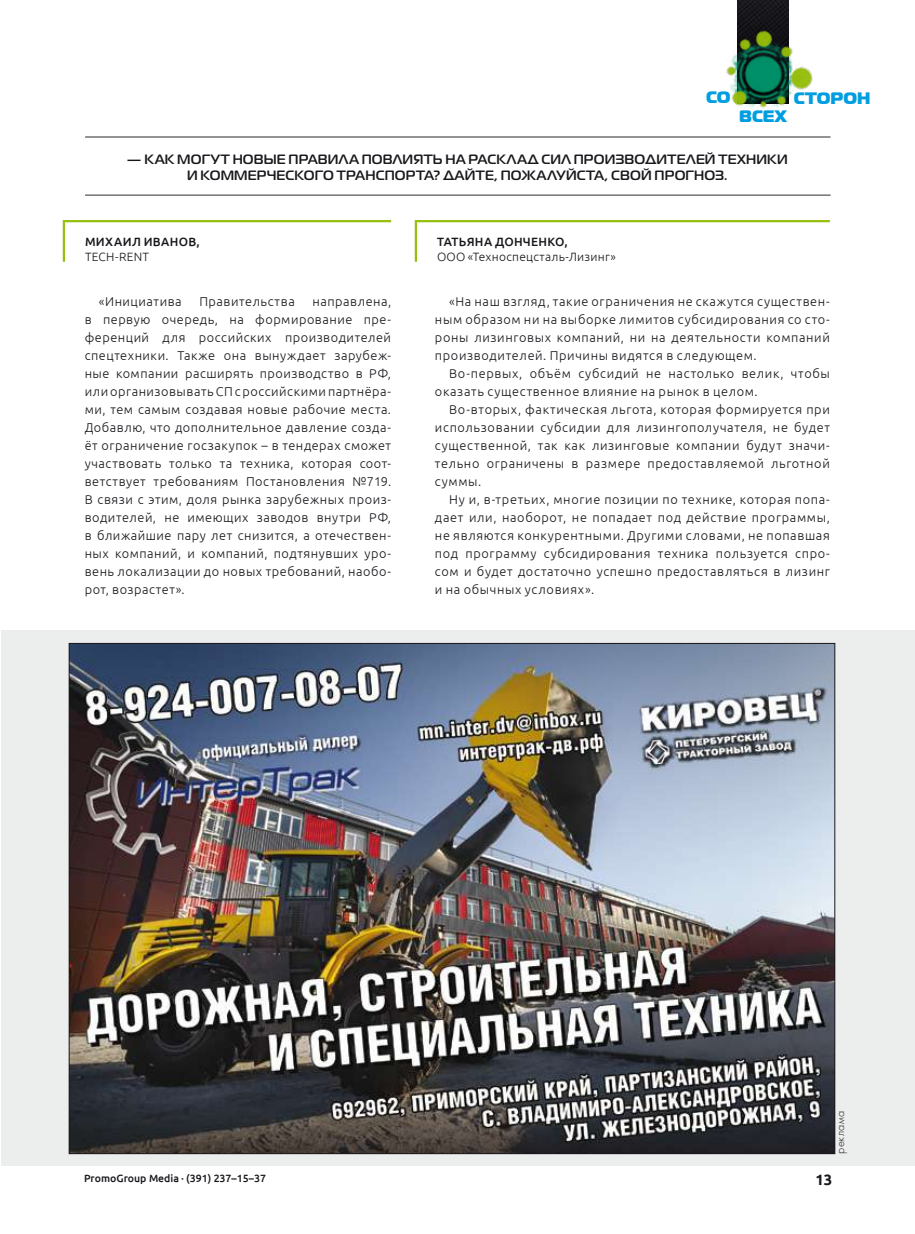
<style>
.page{position:relative;width:915px;height:1234px;background:#fff}
.page>*{position:absolute;margin:0;border:0;box-sizing:border-box;transform-origin:0 0}
.t1{font:16.5px "ft 40";color:#009ee0}
.t2{font:700 15px "Ubuntu";color:#1a171c}
.t3{font:700 13.5px/16.2px "Magistral C";letter-spacing:.01em;color:#1a171c;text-align:center}
.t4{font:300 12.75px/18px "Ubuntu";letter-spacing:.05em;color:#1a171c;text-align:justify}
.t5{font:300 12px "Ubuntu";letter-spacing:.025em;color:#1a171c}
.t6{font:500 12px "Ubuntu";letter-spacing:.025em;color:#1a171c}
.t7{font:12px "Futura Light C";letter-spacing:.015em;color:#1a171c}
.t8{font:500 10.5px "Ubuntu";color:#1a171c}
</style>
<div class="page">
<img style="left:737px;top:0;width:51px;height:12px">
<img style="left:726px;top:12px;width:87px;height:96px">
<svg style="left:62px;top:220px;width:330px;height:42px"></svg>
<svg style="left:414px;top:220px;width:416px;height:42px"></svg>
<hr style="left:85px;top:136px;width:745px;height:2px;background:#707172">
<hr style="left:85px;top:194px;width:745px;height:2px;background:#707172">
<svg style="left:1px;top:630px;width:913px;height:535px;background:#e0e1e1"></svg>
<img style="left:71px;top:645px;width:761px;height:506px">
<p class="t1" style="left:705px;top:87px;width:26px">СО</p>
<p class="t1" style="left:793px;top:88px;width:78px">СТОРОН</p>
<p class="t1" style="left:739px;top:105px;width:49px">ВСЕХ</p>
<p class="t3" style="left:127px;top:151px;width:662px">— КАК МОГУТ НОВЫЕ ПРАВИЛА ПОВЛИЯТЬ НА РАСКЛАД СИЛ ПРОИЗВОДИТЕЛЕЙ ТЕХНИКИ<br>И КОММЕРЧЕСКОГО ТРАНСПОРТА? ДАЙТЕ, ПОЖАЛУЙСТА, СВОЙ ПРОГНОЗ.</p>
<p class="t6" style="left:85px;top:234px;width:116px">МИХАИЛ ИВАНОВ,</p>
<p class="t5" style="left:85px;top:249px;width:66px">TECH-RENT</p>
<p class="t6" style="left:437px;top:234px;width:132px">ТАТЬЯНА ДОНЧЕНКО,</p>
<p class="t5" style="left:437px;top:249px;width:180px">ООО «Техноспецсталь-Лизинг»</p>
<p class="t4" style="left:99px;top:292px;width:84px">«Инициатива</p>
<p class="t4" style="left:199px;top:292px;width:97px">Правительства</p>
<p class="t4" style="left:85px;top:292px;width:308px;text-indent:228px">направлена, в первую очередь, на формирование пре&shy;ференций для российских производителей спецтехники. Также она вынуждает зарубеж&shy;ные компании расширять производство в РФ, или организовывать СП с российскими партнёра&shy;ми, тем самым создавая новые рабочие места.<br>Добавлю, что дополнительное давление созда&shy;ёт ограничение госзакупок – в тендерах сможет участвовать только та техника, которая соот&shy;ветствует требованиям Постановления №719.<br>В связи с этим, доля рынка зарубежных произ&shy;водителей, не имеющих заводов внутри РФ, в ближайшие пару лет снизится, а отечествен&shy;ных компаний, и компаний, подтянувших уро&shy;вень локализации до новых требований, наобо&shy;рот, возрастет».</p>
<p class="t4" style="left:435px;top:292px;width:396px;text-indent:14px">«На наш взгляд, такие ограничения не скажутся существен&shy;ным образом ни на выборке лимитов субсидирования со сто&shy;роны лизинговых компаний, ни на деятельности компаний производителей. Причины видятся в следующем.</p>
<p class="t4" style="left:435px;top:364px;width:396px;text-indent:14px">Во-первых, объём субсидий не настолько велик, чтобы оказать существенное влияние на рынок в целом.</p>
<p class="t4" style="left:435px;top:400px;width:396px;text-indent:14px">Во-вторых, фактическая льгота, которая формируется при использовании субсидии для лизингополучателя, не будет существенной, так как лизинговые компании будут значи&shy;тельно ограничены в размере предоставляемой льготной суммы.</p>
<p class="t4" style="left:435px;top:490px;width:396px;text-indent:14px">Ну и, в-третьих, многие позиции по технике, которая попа&shy;дает или, наоборот, не попадает под действие программы, не являются конкурентными. Другими словами, не попавшая под программу субсидирования техника пользуется спро&shy;сом и будет достаточно успешно предоставляться в лизинг и на обычных условиях».</p>
<p class="t7" style="left:833px;top:1153px;width:44px;rotate:-90deg">реклама</p>
<p class="t8" style="left:84px;top:1171px;width:183px">PromoGroup Media · (391) 237–15–37</p>
<p class="t2" style="left:815px;top:1169px;width:19px">13</p>
</div>
